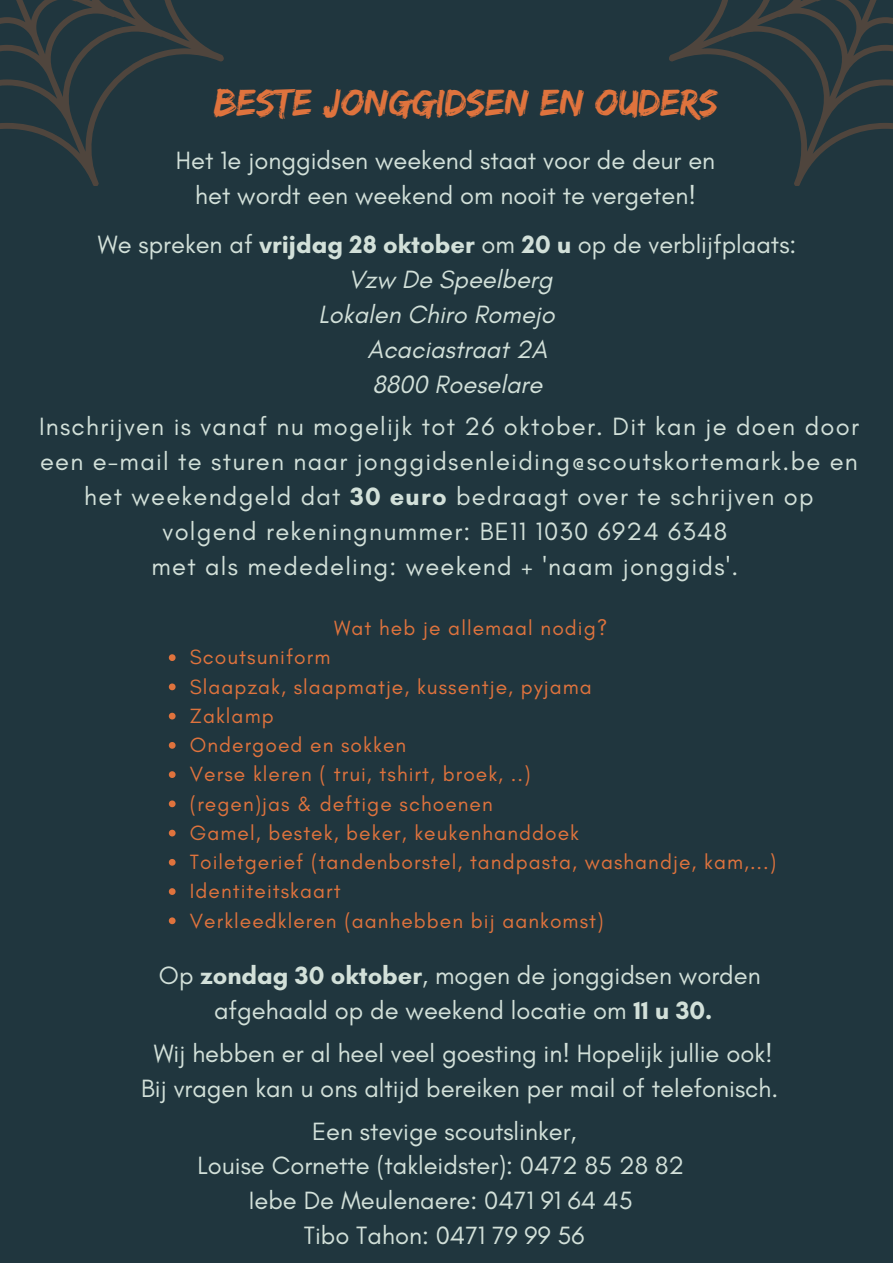
<style>
.page{position:relative;width:893px;height:1264px;background:#fff}
.page>*{position:absolute;margin:0;border:0;box-sizing:border-box;transform-origin:0 0}
.t1{font:39px "Edo";color:#df733d}
.t2{font:25.5px/34.8px "Glacial Indifference";color:#d2e0d9;text-align:center}
.t3{font:25.5px/34.8px "Glacial Indifference";letter-spacing:.05em;color:#d2e0d9;text-align:center}
.t4{font:italic 25.5px "Glacial Indifference";color:#d2e0d9}
.t5{font:21px/29.2px "Glacial Indifference";letter-spacing:.05em;color:#df733d}
.s1{font-weight:700}
</style>
<div class="page">
<div style="left:0;top:0;width:892px;height:1262px;background:#20363e"></div>
<svg style="left:169px;top:654px;width:6px;height:7px"></svg>
<svg style="left:169px;top:683px;width:6px;height:7px"></svg>
<svg style="left:169px;top:712px;width:6px;height:7px"></svg>
<svg style="left:169px;top:742px;width:6px;height:6px"></svg>
<svg style="left:169px;top:771px;width:6px;height:7px"></svg>
<svg style="left:169px;top:800px;width:6px;height:7px"></svg>
<svg style="left:169px;top:829px;width:6px;height:7px"></svg>
<svg style="left:169px;top:859px;width:6px;height:6px"></svg>
<svg style="left:169px;top:888px;width:6px;height:7px"></svg>
<svg style="left:169px;top:917px;width:6px;height:7px"></svg>
<svg style="left:0;top:0;width:223px;height:185px"></svg>
<svg style="left:669px;top:0;width:223px;height:185px"></svg>
<h1 class="t1" style="left:214px;top:79px;width:505px">BESTE JONGGIDSEN EN OUDERS</h1>
<p class="t2" style="left:176px;top:142px;width:541px">Het 1e jonggidsen weekend staat voor de deur en het wordt een weekend om nooit te vergeten!</p>
<p class="t2" style="left:98px;top:227px;width:700px">We spreken af <span class="s1">vrijdag 28 oktober</span> om <span class="s1">20 u</span> op de verblijfplaats:</p>
<p class="t4" style="left:348px;top:264px;width:205px">Vzw De Speelberg</p>
<p class="t4" style="left:318px;top:299px;width:238px">Lokalen Chiro Romejo</p>
<p class="t4" style="left:367px;top:333px;width:181px">Acaciastraat 2A</p>
<p class="t4" style="left:372px;top:368px;width:171px">8800 Roeselare</p>
<p class="t3" style="left:39px;top:409px;width:821px">Inschrijven is vanaf nu mogelijk tot 26 oktober. Dit kan je doen door een e-mail te sturen naar jonggidsenleiding@scoutskortemark.be en het weekendgeld dat <span class="s1">30 euro</span> bedraagt over te schrijven op volgend rekeningnummer: BE11 1030 6924 6348<br>met als mededeling: weekend + 'naam jonggids'.</p>
<p class="t5" style="left:334px;top:613px;width:275px">Wat heb je allemaal nodig?</p>
<p class="t5" style="left:190px;top:642px;width:588px">Scoutsuniform<br>Slaapzak, slaapmatje, kussentje, pyjama<br>Zaklamp<br>Ondergoed en sokken<br>Verse kleren ( trui, tshirt, broek, ..)<br>(regen)jas &amp; deftige schoenen<br>Gamel, bestek, beker, keukenhanddoek<br>Toiletgerief (tandenborstel, tandpasta, washandje, kam,...)<br>Identiteitskaart<br>Verkleedkleren (aanhebben bij aankomst)</p>
<p class="t2" style="left:159px;top:958px;width:603px">Op <span class="s1">zondag 30 oktober</span>, mogen de jonggidsen worden afgehaald op de weekend locatie om <span class="s1">11 u 30.</span></p>
<p class="t2" style="left:141px;top:1035px;width:638px">Wij hebben er al heel veel goesting in! Hopelijk jullie ook!<br>Bij vragen kan u ons altijd bereiken per mail of telefonisch.</p>
<p class="t2" style="left:197px;top:1113px;width:488px">Een stevige scoutslinker,<br>Louise Cornette (takleidster): 0472 85 28 82<br>Iebe De Meulenaere: 0471 91 64 45<br>Tibo Tahon: 0471 79 99 56</p>
</div>
